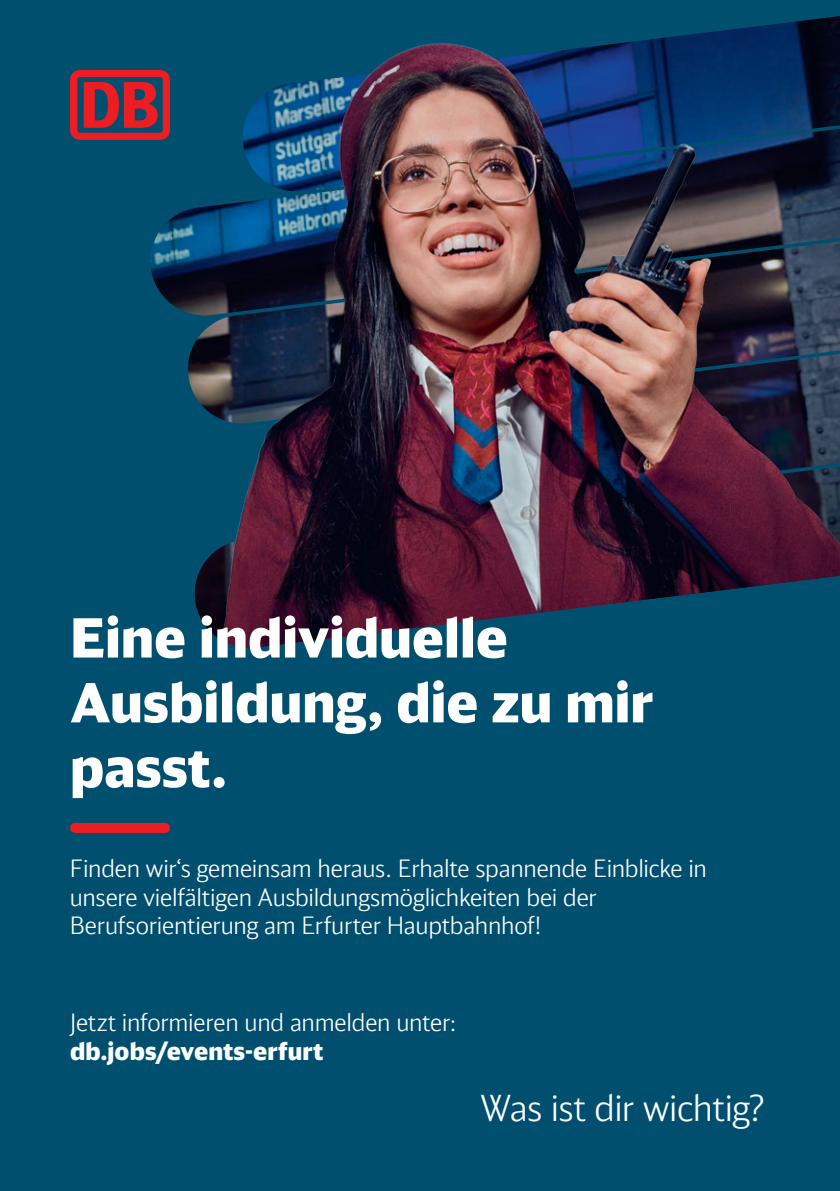
<style>
.page{position:relative;width:840px;height:1191px;background:#fff}
.page>*{position:absolute;margin:0;border:0;box-sizing:border-box;transform-origin:0 0}
.t1{font:900 54px/64.8px "DB Head";color:#fff}
.t2{font:300 36px "DB Head";letter-spacing:-.015em;color:#fff}
.t3{font:300 24px/28.8px "DB Head";letter-spacing:-.01em;color:#fff}
.t4{font:900 24px "DB Head";letter-spacing:.005em;color:#fff}
</style>
<div class="page">
<div style="left:0;top:0;width:839px;height:1191px;background:#004f6f"></div>
<div style="left:70px;top:823px;width:100px;height:10px;background:#ed1d24;border-radius:5px"></div>
<img style="left:150px;top:209px;width:41px;height:178px">
<img style="left:191px;top:16px;width:648px;height:632px">
<svg style="left:70px;top:70px;width:100px;height:70px"></svg>
<h1 class="t1" style="left:70px;top:604px;width:584px">Eine individuelle<br>Ausbildung, die zu mir passt.</h1>
<p class="t3" style="left:70px;top:853px;width:638px">Finden wir‘s gemeinsam heraus. Erhalte spannende Einblicke in unsere vielfältigen Ausbildungsmöglichkeiten bei der<br>Berufsorientierung am Erfurter Hauptbahnhof!</p>
<p class="t3" style="left:70px;top:1007px;width:388px">Jetzt informieren und anmelden unter:</p>
<p class="t4" style="left:70px;top:1035px;width:254px">db.jobs/events-erfurt</p>
<h2 class="t2" style="left:480px;top:1086px;width:285px">Was ist dir wichtig?</h2>
</div>
